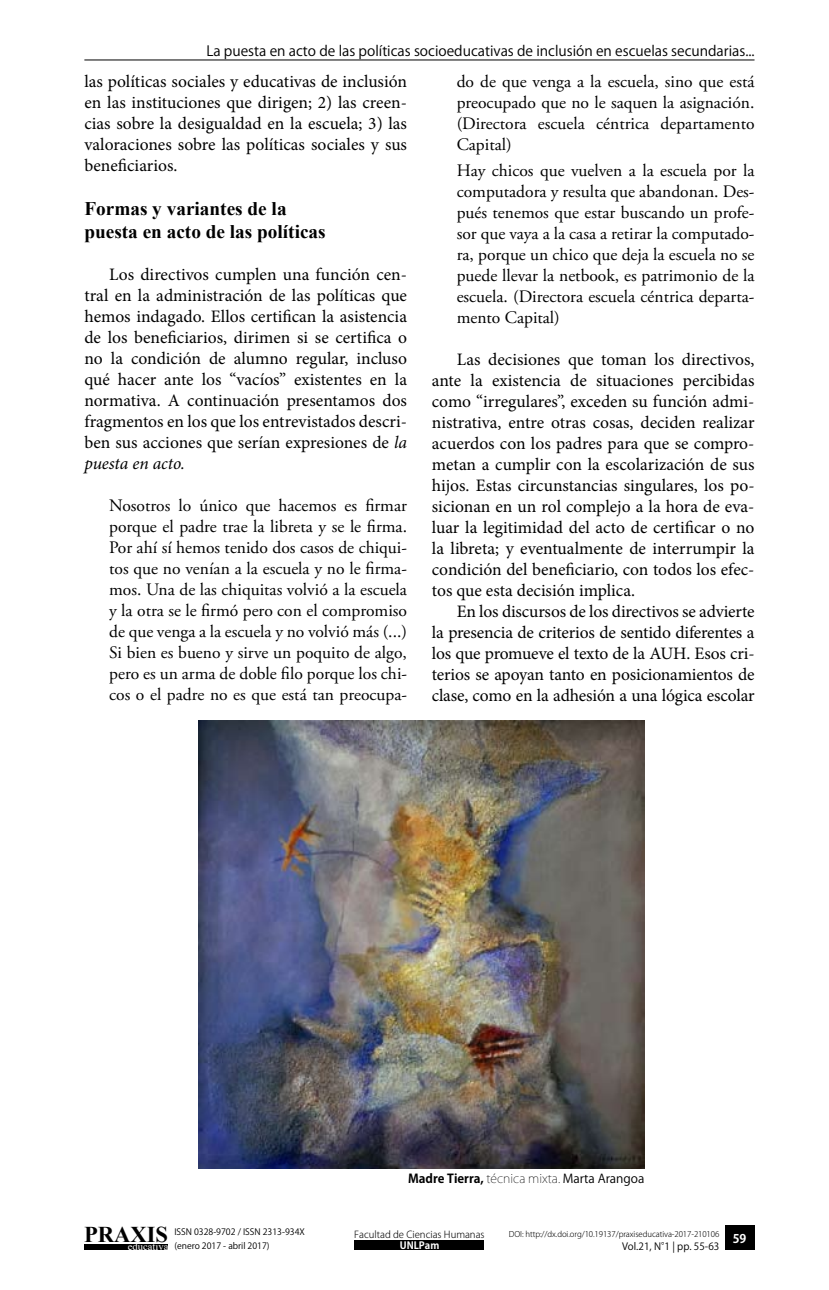
<style>
.page{position:relative;width:829px;height:1290px;background:#fff}
.page>*{position:absolute;margin:0;border:0;box-sizing:border-box;transform-origin:0 0}
.t1{font:700 22.57px "Times New Roman";color:#000}
.t2{font:700 19.25px/23.1px "Times New Roman";color:#000}
.t3{font:17.5px/21px "Minion Pro";color:#000;text-align:justify}
.t4{font:17.5px/21px "Adobe Garamond Pro";color:#000;text-align:justify}
.t5{font:14px "Koz Go Std";color:#000}
.t6{font:200 12.25px "Koz Go Std";color:#000}
.t7{font:700 11.9px "Koz Go Std";color:#fff}
.t8{font:10.67px "Times New Roman";color:#fff}
.t9{font:9.97px "Koz Go Pro";color:#000}
.t10{font:700 9.97px "Koz Go Pro";color:#fff}
.t11{font:300 9.62px "Koz Go Pro";color:#000}
.t12{font:8.75px/14px "Koz Go Pro";color:#000}
.t13{font:300 7.88px "Koz Go Pro";letter-spacing:-.01em;color:#000}
.s1{font-style:italic}
.s2{font-weight:700}
.s3{font-weight:400}
</style>
<div class="page">
<hr style="left:84px;top:60px;width:670px;height:1px;background:#000">
<div style="left:724px;top:1225px;width:30px;height:25px;background:#000"></div>
<div style="left:84px;top:1244px;width:84px;height:6px;background:#000"></div>
<div style="left:355px;top:1240px;width:129px;height:10px;background:#000"></div>
<img style="left:198px;top:720px;width:446px;height:448px">
<p class="t5" style="left:206px;top:42px;width:549px">La puesta en acto de las políticas socioeducativas de inclusión en escuelas secundarias...</p>
<p class="t3" style="left:84px;top:71px;width:324px">las políticas sociales y educativas de inclusión en las instituciones que dirigen; 2) las creen&shy;cias sobre la desigualdad en la escuela; 3) las valoraciones sobre las políticas sociales y sus beneficiarios.</p>
<p class="t2" style="left:84px;top:197px;width:243px">Formas y variantes de la puesta en acto de las políticas</p>
<p class="t3" style="left:84px;top:264px;width:324px;text-indent:25px">Los directivos cumplen una función cen&shy;tral en la administración de las políticas que hemos indagado. Ellos certifican la asistencia de los beneficiarios, dirimen si se certifica o no la condición de alumno regular, incluso qué hacer ante los “vacíos” existentes en la normativa. A continuación presentamos dos fragmentos en los que los entrevistados descri&shy;ben sus acciones que serían expresiones de <span class="s1">la puesta en acto.</span></p>
<p class="t4" style="left:109px;top:496px;width:299px">Nosotros lo único que hacemos es firmar porque el padre trae la libreta y se le firma.<br>Por ahí sí hemos tenido dos casos de chiqui&shy;tos que no venían a la escuela y no le firma&shy;mos. Una de las chiquitas volvió a la escuela y la otra se le firmó pero con el compromiso de que venga a la escuela y no volvió más (...)<br>Si bien es bueno y sirve un poquito de algo, pero es un arma de doble filo porque los chi&shy;cos o el padre no es que está tan preocupa-</p>
<p class="t4" style="left:456px;top:72px;width:299px">do de que venga a la escuela, sino que está preocupado que no le saquen la asignación. (Directora escuela céntrica departamento Capital)</p>
<p class="t4" style="left:456px;top:161px;width:299px">Hay chicos que vuelven a la escuela por la computadora y resulta que abandonan. Des&shy;pués tenemos que estar buscando un profe&shy;sor que vaya a la casa a retirar la computado&shy;ra, porque un chico que deja la escuela no se puede llevar la netbook, es patrimonio de la escuela. (Directora escuela céntrica departa&shy;mento Capital)</p>
<p class="t3" style="left:432px;top:349px;width:324px;text-indent:25px">Las decisiones que toman los directivos, ante la existencia de situaciones percibidas como “irregulares”, exceden su función admi&shy;nistrativa, entre otras cosas, deciden realizar acuerdos con los padres para que se compro&shy;metan a cumplir con la escolarización de sus hijos. Estas circunstancias singulares, los po&shy;sicionan en un rol complejo a la hora de eva&shy;luar la legitimidad del acto de certificar o no la libreta; y eventualmente de interrumpir la condición del beneficiario, con todos los efec&shy;tos que esta decisión implica.</p>
<p class="t3" style="left:432px;top:601px;width:324px;text-indent:25px">En los discursos de los directivos se advierte la presencia de criterios de sentido diferentes a los que promueve el texto de la AUH. Esos cri&shy;terios se apoyan tanto en posicionamientos de clase, como en la adhesión a una lógica escolar</p>
<p class="t6" style="left:408px;top:1171px;width:238px"><span class="s2">Madre Tierra,</span> técnica mixta. <span class="s3">Marta Arangoa</span></p>
<p class="t1" style="left:84px;top:1218px;width:85px">PRAXIS</p>
<p class="t8" style="left:128px;top:1239px;width:42px">educativa</p>
<p class="t10" style="left:399px;top:1239px;width:41px">UNLPam</p>
<p class="t12" style="left:174px;top:1225px;width:132px">ISSN 0328-9702 / ISSN 2313-934X (enero 2017 - abril 2017)</p>
<p class="t11" style="left:354px;top:1228px;width:132px">Facultad de Ciencias Humanas</p>
<p class="t13" style="left:509px;top:1229px;width:212px">DOI: http://dx.doi.org/10.19137/praxiseducativa-2017-210106</p>
<p class="t9" style="left:622px;top:1240px;width:99px">Vol.21, N°1 | pp. 55-63</p>
<p class="t7" style="left:732px;top:1230px;width:15px">59</p>
</div>
